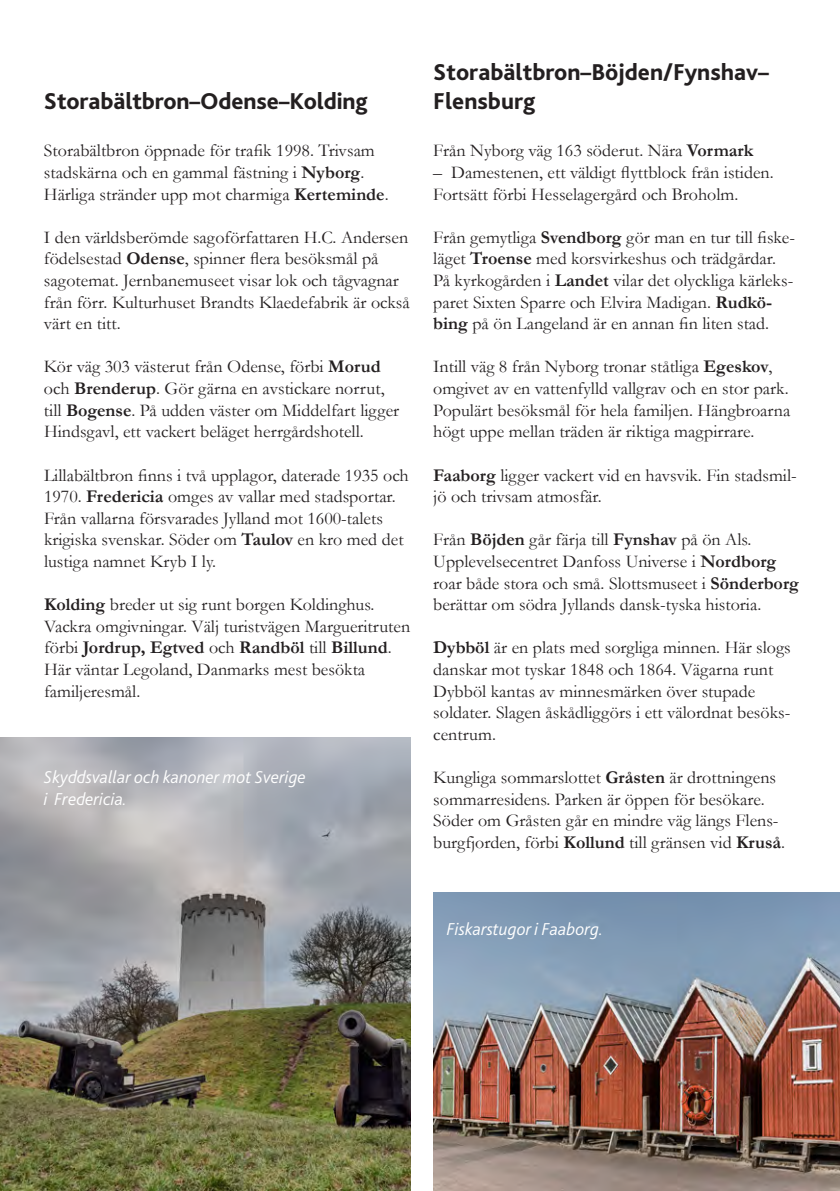
<style>
.page{position:relative;width:840px;height:1191px;background:#fff}
.page>*{position:absolute;margin:0;border:0;box-sizing:border-box;transform-origin:0 0}
.t1{font:800 24px/28.8px "Bliss 2";color:#231f20}
.t2{font:18px/21.6px "Garamond";color:#231f20}
.t3{font:italic 300 18px/21.6px "Bliss 2";color:#fff}
.s1{font-weight:700}
</style>
<div class="page">
<img style="left:0;top:737px;width:410px;height:454px">
<img style="left:433px;top:892px;width:406px;height:299px">
<h1 class="t1" style="left:44px;top:86px;width:325px">Storabältbron–Odense–Kolding</h1>
<p class="t2" style="left:44px;top:139px;width:346px">Storabältbron öppnade för trafik 1998. Trivsam stadskärna och en gammal fästning i <span class="s1">Nyborg</span>.<br>Härliga stränder upp mot charmiga <span class="s1">Kerteminde</span>.</p>
<p class="t2" style="left:44px;top:226px;width:367px">I den världsberömde sagoförfattaren H.C. Andersen födelsestad <span class="s1">Odense</span>, spinner flera besöksmål på sagotemat. Jernbanemuseet visar lok och tågvagnar från förr. Kulturhuset Brandts Klaedefabrik är också värt en titt.</p>
<p class="t2" style="left:44px;top:355px;width:356px">Kör väg 303 västerut från Odense, förbi <span class="s1">Morud </span>och <span class="s1">Brenderup</span>. Gör gärna en avstickare norrut, till <span class="s1">Bogense</span>. På udden väster om Middelfart ligger Hindsgavl, ett vackert beläget herrgårdshotell.</p>
<p class="t2" style="left:44px;top:463px;width:366px">Lillabältbron finns i två upplagor, daterade 1935 och 1970. <span class="s1">Fredericia</span> omges av vallar med stadsportar.<br>Från vallarna försvarades Jylland mot 1600-talets krigiska svenskar. Söder om <span class="s1">Taulov</span> en kro med det lustiga namnet Kryb I ly.</p>
<p class="t2" style="left:44px;top:593px;width:367px"><span class="s1">Kolding</span> breder ut sig runt borgen Koldinghus.<br>Vackra omgivningar. Välj turistvägen Margueritruten förbi <span class="s1">Jordrup, Egtved</span> och <span class="s1">Randböl</span> till <span class="s1">Billund</span>.<br>Här väntar Legoland, Danmarks mest besökta familjeresmål.</p>
<p class="t3" style="left:44px;top:766px;width:263px">Skyddsvallar och kanoner mot Sverige i Fredericia.</p>
<h1 class="t1" style="left:433px;top:57px;width:337px">Storabältbron–Böjden/Fynshav–<br>Flensburg</h1>
<p class="t2" style="left:433px;top:139px;width:321px">Från Nyborg väg 163 söderut. Nära <span class="s1">Vormark</span></p>
<p class="t2" style="left:433px;top:161px;width:342px">– Damestenen, ett väldigt flyttblock från istiden.<br>Fortsätt förbi Hesselagergård och Broholm.</p>
<p class="t2" style="left:433px;top:226px;width:363px">Från gemytliga <span class="s1">Svendborg</span> gör man en tur till fiske&shy;läget <span class="s1">Troense</span> med korsvirkeshus och trädgårdar.<br>På kyrkogården i <span class="s1">Landet</span> vilar det olyckliga kärleks&shy;paret Sixten Sparre och Elvira Madigan. <span class="s1">Rudkö&shy;bing</span> på ön Langeland är en annan fin liten stad.</p>
<p class="t2" style="left:433px;top:355px;width:358px">Intill väg 8 från Nyborg tronar ståtliga <span class="s1">Egeskov</span>, omgivet av en vattenfylld vallgrav och en stor park.<br>Populärt besöksmål för hela familjen. Hängbroarna högt uppe mellan träden är riktiga magpirrare.</p>
<p class="t2" style="left:433px;top:463px;width:365px"><span class="s1">Faaborg</span> ligger vackert vid en havsvik. Fin stadsmil&shy;jö och trivsam atmosfär.</p>
<p class="t2" style="left:433px;top:528px;width:367px">Från <span class="s1">Böjden</span> går färja till <span class="s1">Fynshav</span> på ön Als.<br>Upplevelsecentret Danfoss Universe i <span class="s1">Nordborg </span>roar både stora och små. Slottsmuseet i <span class="s1">Sönderborg </span>berättar om södra Jyllands dansk-tyska historia.</p>
<p class="t2" style="left:433px;top:636px;width:359px"><span class="s1">Dybböl</span> är en plats med sorgliga minnen. Här slogs danskar mot tyskar 1848 och 1864. Vägarna runt Dybböl kantas av minnesmärken över stupade soldater. Slagen åskådliggörs i ett välordnat besöks&shy;centrum.</p>
<p class="t2" style="left:433px;top:766px;width:353px">Kungliga sommarslottet <span class="s1">Gråsten</span> är drottningens sommarresidens. Parken är öppen för besökare.<br>Söder om Gråsten går en mindre väg längs Flens&shy;burgfjorden, förbi <span class="s1">Kollund</span> till gränsen vid <span class="s1">Kruså</span>.</p>
<p class="t3" style="left:446px;top:917px;width:158px">Fiskarstugor i Faaborg.</p>
</div>
